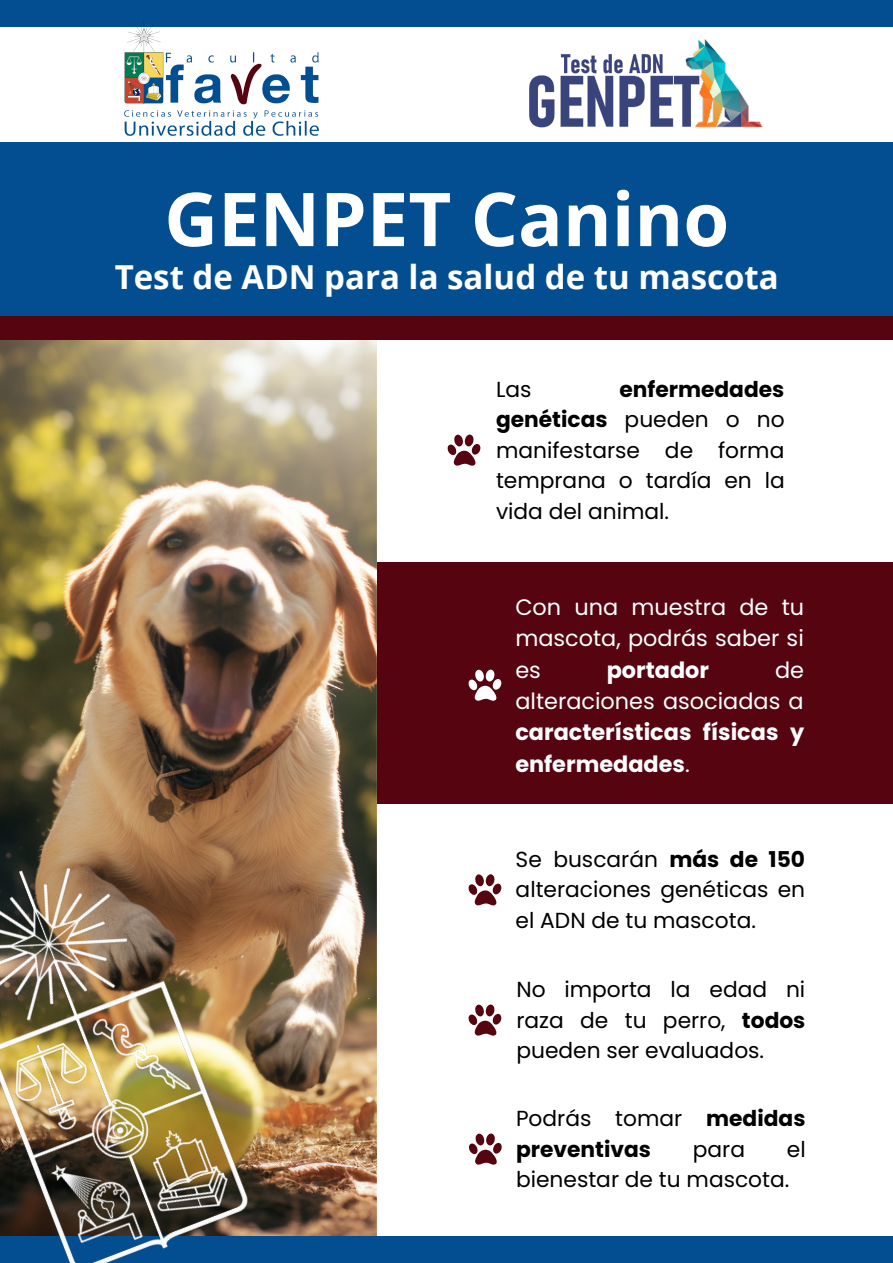
<style>
.page{position:relative;width:893px;height:1263px;background:#fff}
.page>*{position:absolute;margin:0;border:0;box-sizing:border-box;transform-origin:0 0}
.t1{font:700 74.25px "Open Sans";color:#fff}
.t2{font:700 33px "Open Sans";color:#fff}
.t3{font:700 22.35px/31.3px "Poppins";color:#fff;text-align:justify}
.t4{font:22.35px/31.3px "Poppins";color:#fff;text-align:justify}
.t5{font:21.75px/30.4px "Poppins";color:#000;text-align:justify}
.t6{font:700 21.75px/30.4px "Poppins";color:#000}
.s1{font-weight:700}
.s2{font-weight:400}
</style>
<div class="page">
<img style="left:0;top:339px;width:377px;height:897px">
<div style="left:0;top:143px;width:893px;height:184px;background:#034e91"></div>
<div style="left:0;top:316px;width:893px;height:23px;background:#570411"></div>
<div style="left:0;top:1236px;width:893px;height:27px;background:#034e91"></div>
<svg style="left:468px;top:1004px;width:33px;height:32px"></svg>
<svg style="left:468px;top:874px;width:33px;height:32px"></svg>
<svg style="left:469px;top:1133px;width:33px;height:32px"></svg>
<div style="left:377px;top:562px;width:516px;height:241px;background:#570411"></div>
<svg style="left:468px;top:669px;width:33px;height:32px"></svg>
<img style="left:0;top:835px;width:261px;height:428px">
<svg style="left:447px;top:434px;width:33px;height:32px"></svg>
<div style="left:0;top:0;width:893px;height:27px;background:#034e91"></div>
<img style="left:510px;top:39px;width:264px;height:104px">
<img style="left:119px;top:20px;width:206px;height:123px">
<p class="t1" style="left:164px;top:167px;width:566px">GENPET Canino</p>
<p class="t2" style="left:115px;top:254px;width:665px">Test de ADN para la salud de tu mascota</p>
<p class="t5" style="left:496px;top:374px;width:290px;text-indent:123px"><span class="s1">enfermedades genéticas</span> pueden o no manifestarse de forma temprana o tardía en la vida del animal.</p>
<p class="t5" style="left:496px;top:374px;width:37px">Las</p>
<p class="t4" style="left:515px;top:591px;width:290px">Con una muestra de tu mascota, podrás saber si es</p>
<p class="t3" style="left:515px;top:654px;width:290px;text-indent:260px"><span class="s2">de alteraciones asociadas a </span>características físicas y enfermedades<span class="s2">.</span></p>
<p class="t3" style="left:607px;top:654px;width:104px">portador</p>
<p class="t5" style="left:515px;top:844px;width:291px">Se buscarán <span class="s1">más de 150 </span>alteraciones genéticas en el ADN de tu mascota.</p>
<p class="t5" style="left:516px;top:974px;width:290px">No importa la edad ni raza de tu perro, <span class="s1">todos </span>pueden ser evaluados.</p>
<p class="t6" style="left:516px;top:1103px;width:291px"><span class="s2">Podrás tomar</span> medidas preventivas</p>
<p class="t5" style="left:516px;top:1134px;width:291px;text-indent:271px">el bienestar de tu mascota.</p>
<p class="t5" style="left:693px;top:1134px;width:54px">para</p>
</div>
